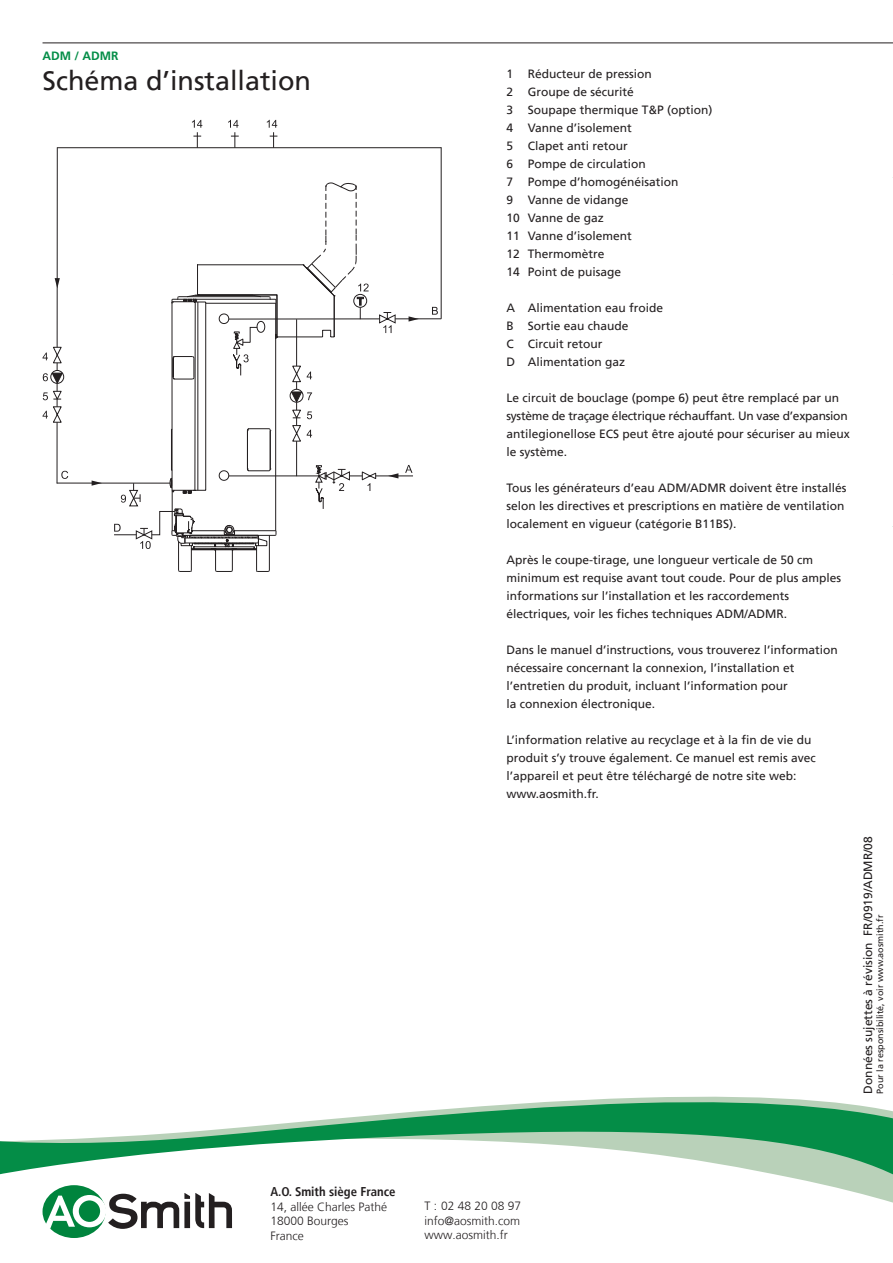
<style>
.page{position:relative;width:893px;height:1263px;background:#fff}
.page>*{position:absolute;margin:0;border:0;box-sizing:border-box;transform-origin:0 0}
.t1{font:27px "Frutiger LT";color:#231f20}
.t2{font:700 condensed 12.75px "Frutiger LT";color:#231f20}
.t3{font:12px/18px "Frutiger LT";color:#231f20}
.t4{font:300 12px/14.4px "Frutiger LT";color:#231f20;text-align:justify}
.t5{font:700 12px "Frutiger LT";color:#048d47}
.t6{font:9px "Frutiger LT";color:#231f20}
</style>
<div class="page">
<svg style="left:0;top:1099px;width:893px;height:99px"></svg>
<div style="left:43px;top:1185px;width:63px;height:53px;background:#00843d;border-radius:50%"></div>
<svg style="left:45px;top:1193px;width:187px;height:36px"></svg>
<svg style="left:0;top:1141px;width:1px;height:33px"></svg>
<hr style="left:229px;top:475px;width:184px;height:1px;background:#231f20">
<hr style="left:229px;top:318px;width:212px;height:1px;background:#231f20">
<hr style="left:57px;top:483px;width:114px;height:1px;background:#231f20">
<svg style="left:409px;top:316px;width:10px;height:6px"></svg>
<svg style="left:92px;top:480px;width:10px;height:6px"></svg>
<hr style="left:57px;top:147px;width:384px;height:1px;background:#231f20">
<hr style="left:441px;top:147px;width:1px;height:172px;background:#231f20">
<svg style="left:55px;top:278px;width:5px;height:10px"></svg>
<hr style="left:57px;top:147px;width:1px;height:336px;background:#231f20">
<div style="left:51px;top:370px;width:13px;height:13px;background:#858383;border-radius:50%"></div>
<div style="left:50px;top:370px;width:14px;height:14px;border:1px solid #231f20;border-radius:50%"></div>
<svg style="left:405px;top:465px;width:7px;height:8px"></svg>
<svg style="left:432px;top:307px;width:6px;height:8px"></svg>
<svg style="left:61px;top:471px;width:7px;height:8px"></svg>
<svg style="left:43px;top:346px;width:19px;height:18px"></svg>
<svg style="left:192px;top:120px;width:10px;height:28px"></svg>
<svg style="left:228px;top:120px;width:11px;height:28px"></svg>
<svg style="left:267px;top:120px;width:10px;height:28px"></svg>
<svg style="left:43px;top:372px;width:21px;height:51px"></svg>
<svg style="left:113px;top:182px;width:285px;height:390px"></svg>
<hr style="left:43px;top:43px;width:850px;height:1px;background:#231f20">
<p class="t5" style="left:43px;top:49px;width:77px">ADM / ADMR</p>
<h1 class="t1" style="left:43px;top:65px;width:270px">Schéma d’installation</h1>
<p class="t3" style="left:506px;top:65px;width:207px">1 Réducteur de pression<br>2 Groupe de sécurité<br>3 Soupape thermique T&amp;P (option)<br>4 Vanne d’isolement<br>5 Clapet anti retour<br>6 Pompe de circulation<br>7 Pompe d’homogénéisation<br>9 Vanne de vidange<br>10 Vanne de gaz<br>11 Vanne d’isolement<br>12 Thermomètre<br>14 Point de puisage</p>
<p class="t3" style="left:506px;top:299px;width:158px">A Alimentation eau froide<br>B Sortie eau chaude<br>C Circuit retour<br>D Alimentation gaz</p>
<p class="t3" style="left:506px;top:389px;width:345px">Le circuit de bouclage (pompe 6) peut être remplacé par un système de traçage électrique réchauffant. Un vase d’expansion antilegionellose ECS peut être ajouté pour sécuriser au mieux le système.</p>
<p class="t3" style="left:506px;top:479px;width:341px">Tous les générateurs d’eau ADM/ADMR doivent être installés selon les directives et prescriptions en matière de ventilation localement en vigueur (catégorie B11BS).</p>
<p class="t3" style="left:506px;top:551px;width:336px">Après le coupe-tirage, une longueur verticale de 50 cm minimum est requise avant tout coude. Pour de plus amples informations sur l’installation et les raccordements électriques, voir les fiches techniques ADM/ADMR.</p>
<p class="t3" style="left:506px;top:641px;width:333px">Dans le manuel d’instructions, vous trouverez l’information nécessaire concernant la connexion, l’installation et l’entretien du produit, incluant l’information pour<br>la connexion électronique.</p>
<p class="t3" style="left:506px;top:731px;width:311px">L’information relative au recyclage et à la fin de vie du produit s’y trouve également. Ce manuel est remis avec l’appareil et peut être téléchargé de notre site web: www.aosmith.fr.</p>
<p class="t3" style="left:859px;top:1094px;width:259px;rotate:-90deg">Données sujettes à révision FR/0919/ADMR/08</p>
<p class="t6" style="left:875px;top:1094px;width:181px;rotate:-90deg">Pour la responsibilité, voir www.aosmith.fr</p>
<p class="t2" style="left:270px;top:1184px;width:127px">A.O. Smith siège France</p>
<p class="t4" style="left:270px;top:1199px;width:118px;text-align:left">14, allée Charles Pathé<br>18000 Bourges<br>France</p>
<p class="t4" style="left:424px;top:1199px;width:98px">T : 02 48 20 08 97 info@aosmith.com www.aosmith.fr</p>
</div>
